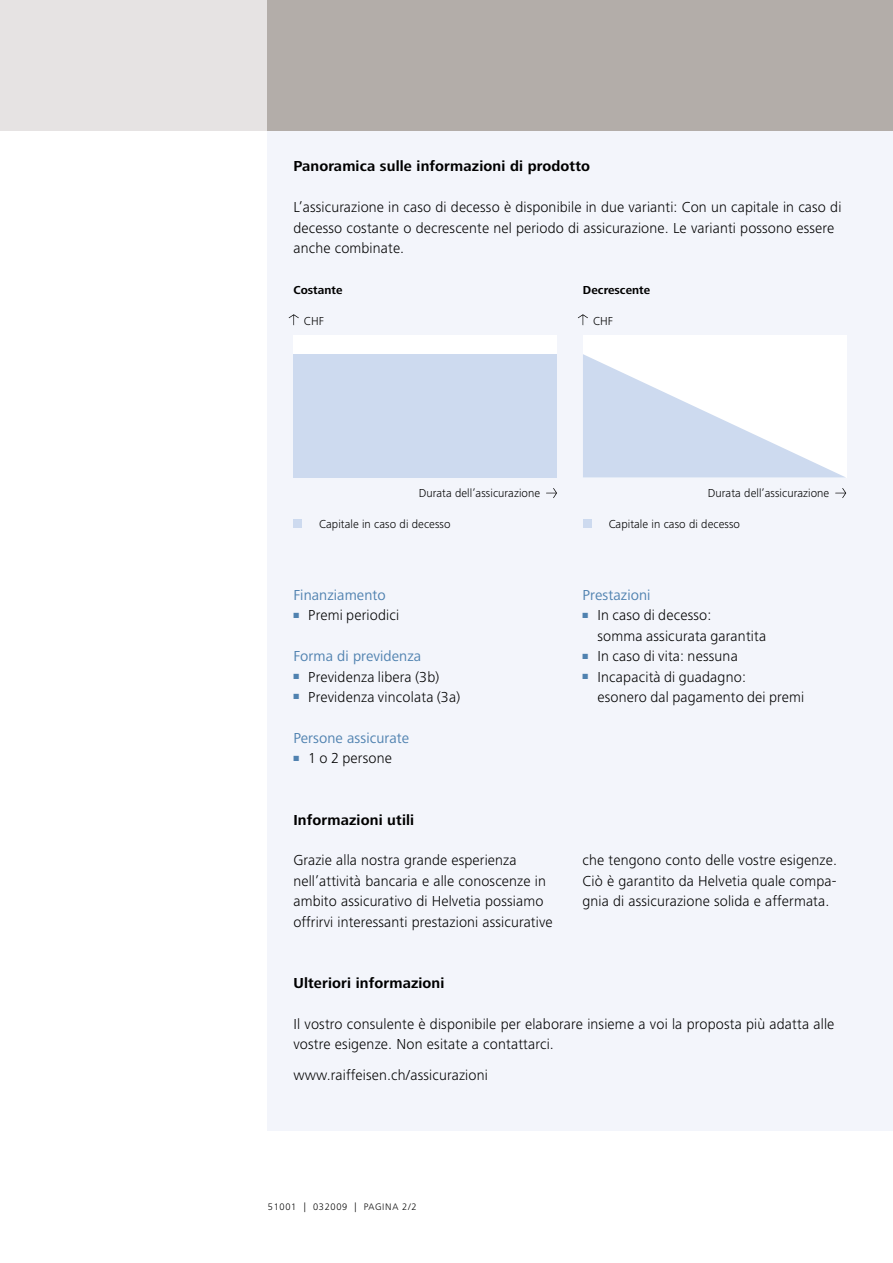
<style>
.page{position:relative;width:893px;height:1263px;background:#fff}
.page>*{position:absolute;margin:0;border:0;box-sizing:border-box;transform-origin:0 0}
.t1{font:300 15px/20.4px "Frutiger Next LT";letter-spacing:.01em;color:#000}
.t2{font:700 15px "Frutiger Next LT";letter-spacing:.01em;color:#000}
.t3{font:15px "Frutiger Next LT";letter-spacing:.005em;color:#5082b0}
.t4{font:300 12px "Frutiger Next LT";letter-spacing:.005em;color:#000}
.t5{font:700 12px "Frutiger Next LT";letter-spacing:.005em;color:#000}
.t6{font:300 9.75px "Frutiger Next LT";letter-spacing:.07em;color:#000}
</style>
<div class="page">
<div style="left:268px;top:0;width:625px;height:1131px;background:#f3f5fb"></div>
<div style="left:0;top:0;width:268px;height:131px;background:#e6e3e3"></div>
<div style="left:268px;top:0;width:625px;height:131px;background:#b3ada9"></div>
<div style="left:293px;top:335px;width:264px;height:142px;background:#fff"></div>
<div style="left:293px;top:354px;width:264px;height:123px;background:#cddaef"></div>
<div style="left:583px;top:335px;width:263px;height:142px;background:#fff"></div>
<svg style="left:583px;top:354px;width:262px;height:123px"></svg>
<div style="left:294px;top:519px;width:8px;height:9px;background:#cddaef"></div>
<div style="left:583px;top:519px;width:9px;height:9px;background:#cddaef"></div>
<svg style="left:289px;top:314px;width:10px;height:11px"></svg>
<svg style="left:578px;top:314px;width:10px;height:11px"></svg>
<svg style="left:546px;top:488px;width:11px;height:10px"></svg>
<svg style="left:835px;top:488px;width:11px;height:10px"></svg>
<p class="t2" style="left:293px;top:158px;width:298px">Panoramica sulle informazioni di prodotto</p>
<p class="t1" style="left:293px;top:197px;width:549px">L’assicurazione in caso di decesso è disponibile in due varianti: Con un capitale in caso di decesso costante o decrescente nel periodo di assicurazione. Le varianti possono essere anche combinate.</p>
<p class="t5" style="left:293px;top:283px;width:51px">Costante</p>
<p class="t5" style="left:583px;top:283px;width:69px">Decrescente</p>
<p class="t4" style="left:304px;top:314px;width:22px">CHF</p>
<p class="t4" style="left:593px;top:314px;width:22px">CHF</p>
<p class="t4" style="left:419px;top:487px;width:123px">Durata dell’assicurazione</p>
<p class="t4" style="left:708px;top:487px;width:123px">Durata dell’assicurazione</p>
<p class="t4" style="left:319px;top:517px;width:133px">Capitale in caso di decesso</p>
<p class="t4" style="left:609px;top:517px;width:133px">Capitale in caso di decesso</p>
<p class="t3" style="left:293px;top:587px;width:94px">Finanziamento</p>
<p class="t1" style="left:293px;top:605px;width:107px"><sup>■</sup> Premi periodici</p>
<p class="t3" style="left:293px;top:648px;width:129px">Forma di previdenza</p>
<p class="t1" style="left:293px;top:666px;width:148px"><sup>■</sup> Previdenza libera (3b)</p>
<p class="t1" style="left:293px;top:687px;width:168px"><sup>■</sup> Previdenza vincolata (3a)</p>
<p class="t3" style="left:293px;top:730px;width:117px">Persone assicurate</p>
<p class="t1" style="left:293px;top:748px;width:100px"><sup>■</sup> 1 o 2 persone</p>
<p class="t2" style="left:293px;top:811px;width:122px">Informazioni utili</p>
<p class="t3" style="left:583px;top:587px;width:69px">Prestazioni</p>
<p class="t1" style="left:597px;top:605px;width:170px;text-indent:-15px"><sup>■</sup> I n caso di decesso:<br>somma assicurata garantita</p>
<p class="t1" style="left:583px;top:646px;width:157px"><sup>■</sup> I n caso di vita: nessuna</p>
<p class="t1" style="left:597px;top:666px;width:208px;text-indent:-15px"><sup>■</sup> I ncapacità di guadagno:<br>esonero dal pagamento dei premi</p>
<p class="t1" style="left:293px;top:850px;width:261px">Grazie alla nostra grande esperienza nell’attività bancaria e alle conoscenze in ambito assicurativo di Helvetia possiamo offrirvi interessanti prestazioni assicurative</p>
<p class="t1" style="left:583px;top:850px;width:256px;text-align:justify">che tengono conto delle vostre esigenze.<br>Ciò è garantito da Helvetia quale compa&shy;gnia di assicurazione solida e affermata.</p>
<p class="t2" style="left:293px;top:974px;width:153px">Ulteriori informazioni</p>
<p class="t1" style="left:293px;top:1013px;width:542px">I l vostro consulente è disponibile per elaborare insieme a voi la proposta più adatta alle vostre esigenze. N on esitate a contattarci.</p>
<p class="t1" style="left:293px;top:1064px;width:196px">www.raiffeisen.ch/assicurazioni</p>
<p class="t6" style="left:268px;top:1202px;width:150px">51001 | 032009 | Pagina 2/2</p>
</div>
